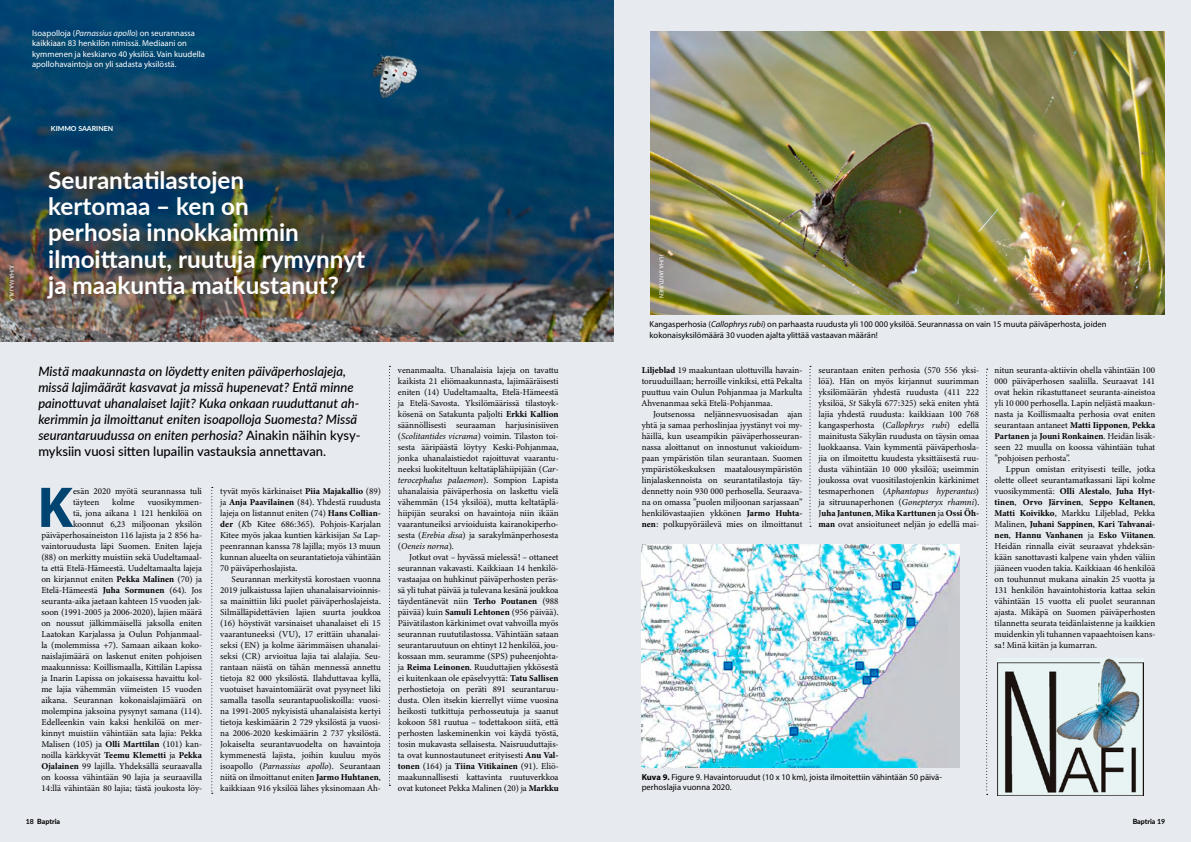
<style>
.page{position:relative;width:1191px;height:842px;background:#e7eaef}
.page>*{position:absolute;margin:0;border:0;box-sizing:border-box;transform-origin:0 0}
.t1{font:700 58px "Myriad Pro";color:#004471}
.t2{font:700 24.3px/26.3px "Lato";color:#fff}
.t3{font:italic 500 13px/16px "Lato";color:#000}
.t4{font:9px/11px "Minion 3";color:#000;text-align:justify}
.t5{font:8.6px/10.3px "Myriad Pro";color:#000}
.t6{font:8.6px/10.3px "Myriad Pro";color:#fff}
.t7{font:800 7px "Lato";color:#000}
.t8{font:700 7px "Lato";color:#fff}
.t9{font:6px "Myriad Pro";letter-spacing:.02em;color:#fff}
.s1{font-style:italic}
.s2{font-weight:700}
.s3{font-style:normal}
</style>
<div class="page">
<img style="left:0;top:0;width:613px;height:341px">
<svg style="left:211px;top:487px;width:2px;height:307px"></svg>
<svg style="left:389px;top:366px;width:1px;height:420px"></svg>
<img style="left:650px;top:31px;width:515px;height:284px">
<img style="left:641px;top:544px;width:318px;height:223px">
<img style="left:998px;top:659px;width:145px;height:137px">
<svg style="left:809px;top:366px;width:2px;height:161px"></svg>
<svg style="left:986px;top:369px;width:1px;height:426px"></svg>
<p class="t6" style="left:32px;top:28px;width:174px">Isoapolloja (<span class="s1">Parnassius apollo</span>) on seurannassa kaikkiaan 83 henkilön nimissä. Mediaani on kymmenen ja keskiarvo 40 yksilöä. Vain kuudella apollohavaintoja on yli sadasta yksilöstä.</p>
<p class="t8" style="left:51px;top:123px;width:64px">KIMMO SAARINEN</p>
<p class="t9" style="left:15px;top:265px;width:38px;rotate:90deg">JUHA MAJALA</p>
<h2 class="t2" style="left:48px;top:166px;width:318px">Seurantatilastojen<br>kertomaa – ken on<br>perhosia innokkaimmin ilmoittanut, ruutuja rymynnyt ja maakuntia matkustanut?</h2>
<p class="t9" style="left:665px;top:254px;width:45px;rotate:90deg">JUHA JANTUNEN</p>
<p class="t5" style="left:649px;top:319px;width:458px">Kangasperhosia (<span class="s1">Callophrys rubi</span>) on parhaasta ruudusta yli 100 000 yksilöä. Seurannassa on vain 15 muuta päiväperhosta, joiden kokonaisyksilömäärä 30 vuoden ajalta ylittää vastaavan määrän!</p>
<p class="t4" style="left:818px;top:364px;width:162px">seurantaan eniten perhosia (570 556 yksi&shy;löä). Hän on myös kirjannut suurimman yksilömäärän yhdestä ruudusta (411 222 yksilöä, <span class="s1">St</span> Säkylä 677:325) sekä eniten yhtä lajia yhdestä ruudusta: kaikkiaan 100 768 kangasperhosta (<span class="s1">Callophrys rubi</span>) edellä mainitusta Säkylän ruudusta on täysin omaa luokkaansa. Vain kymmentä päiväperhosla&shy;jia on ilmoitettu kuudesta yksittäisestä ruu&shy;dusta vähintään 10 000 yksilöä; useimmin joukossa ovat vuositilastojenkin kärkinimet tesmaperhonen (<span class="s1">Aphantopus hyperantus</span>) ja sitruunaperhonen (<span class="s1">Gonepteryx rhamni</span>).<br>J<span class="s2">uha Jantunen</span>, <span class="s2">Mika Karttunen</span> ja <span class="s2">Ossi Öh&shy;man</span> ovat ansioituneet neljän jo edellä mai-</p>
<p class="t4" style="left:994px;top:364px;width:162px">nitun seuranta-aktiivin ohella vähintään 100<br>000 päiväperhosen saaliilla. Seuraavat 141 ovat hekin rikastuttaneet seuranta-aineistoa yli 10 000 perhosella. Lapin neljästä maakun&shy;nasta ja Koillismaalta perhosia ovat eniten seurantaan antaneet <span class="s2">Matti Iipponen</span>, <span class="s2">Pekka Partanen</span> ja <span class="s2">Jouni Ronkainen</span>. Heidän lisäk&shy;seen 22 muulla on koossa vähintään tuhat ”pohjoisen perhosta”.</p>
<p class="t4" style="left:398px;top:364px;width:162px">venanmaalta. Uhanalaisia lajeja on tavattu kaikista 21 eliömaakunnasta, lajimääräisesti eniten (14) Uudeltamaalta, Etelä-Hämeestä ja Etelä-Savosta. Yksilömäärissä tilastoyk&shy;kösenä on Satakunta paljolti <span class="s2">Erkki Kallion </span>säännöllisesti seuraaman harjusinisiiven (<span class="s1">Scolitantides vicrama</span>) voimin. Tilaston toi&shy;sesta ääripäästä löytyy Keski-Pohjanmaa, jonka uhanalaistiedot rajoittuvat vaarantu&shy;neeksi luokiteltuun keltatäplähiipijään (<span class="s1">Car&shy;terocephalus palaemon</span>). Sompion Lapista uhanalaisia päiväperhosia on laskettu vielä vähemmän (154 yksilöä), mutta keltatäplä&shy;hiipijän seuraksi on havaintoja niin ikään vaarantuneiksi arvioiduista kairanokiperho&shy;sesta (<span class="s1">Erebia disa</span>) ja sarakylmänperhosesta (<span class="s1">Oeneis norna</span>).</p>
<p class="t4" style="left:398px;top:551px;width:162px;text-indent:11px">Jotkut ovat – hyvässä mielessä! – ottaneet seurannan vakavasti. Kaikkiaan 14 henkilö&shy;vastaajaa on huhkinut päiväperhosten peräs&shy;sä yli tuhat päivää ja tulevana kesänä joukkoa täydentänevät niin <span class="s2">Terho Poutanen</span> (988 päivää) kuin <span class="s2">Samuli Lehtonen</span> (956 päivää).<br>Päivätilaston kärkinimet ovat vahvoilla myös seurannan ruututilastossa. Vähintään sataan seurantaruutuun on ehtinyt 12 henkilöä, jou&shy;kossaan mm. seuramme (SPS) puheenjohta&shy;ja <span class="s2">Reima Leinonen</span>. Ruuduttajien ykkösestä ei kuitenkaan ole epäselvyyttä: <span class="s2">Tatu Sallisen </span>perhostietoja on peräti 891 seurantaruu&shy;dusta. Olen itsekin kierrellyt viime vuosina heikosti tutkittuja perhosseutuja ja saanut kokoon 581 ruutua – todettakoon siitä, että perhosten laskeminenkin voi käydä työstä, tosin mukavasta sellaisesta. Naisruuduttajis&shy;ta ovat kunnostautuneet erityisesti <span class="s2">Anu Val&shy;tonen</span> (164) ja <span class="s2">Tiina Vitikainen</span> (91). Eliö&shy;maakunnallisesti kattavinta ruutuverkkoa ovat kutoneet Pekka Malinen (20) ja <span class="s2">Markku</span></p>
<p class="t3" style="left:38px;top:363px;width:324px">Mistä maakunnasta on löydetty eniten päiväperhoslajeja, missä lajimäärät kasvavat ja missä hupenevat? Entä minne painottuvat uhanalaiset lajit? Kuka onkaan ruuduttanut ah&shy;kerimmin ja ilmoittanut eniten isoapolloja Suomesta? Missä seurantaruudussa on eniten perhosia? <span class="s3">Ainakin näihin kysy&shy;myksiin vuosi sitten lupailin vastauksia annettavan.</span></p>
<p class="t4" style="left:642px;top:364px;width:162px"><span class="s2">Liljeblad</span> 19 maakuntaan ulottuvilla havain&shy;toruuduillaan; herroille vinkiksi, että Pekalta puuttuu vain Oulun Pohjanmaa ja Markulta Ahvenanmaa sekä Etelä-Pohjanmaa.</p>
<p class="t4" style="left:642px;top:408px;width:162px;text-indent:11px">Joutsenossa neljännesvuosisadan ajan yhtä ja samaa perhoslinjaa jyystänyt voi my&shy;häillä, kun useampikin päiväperhosseuran&shy;nassa aloittanut on innostunut vakioidum&shy;paan ympäristön tilan seurantaan. Suomen ympäristökeskuksen maatalousympäristön linjalaskennoista on seurantatilastoja täy&shy;dennetty noin 930 000 perhosella. Seuraava&shy;na on omassa ”puolen miljoonan sarjassaan” henkilövastaajien ykkönen <span class="s2">Jarmo Huhta&shy;nen</span>: polkupyöräilevä mies on ilmoittanut</p>
<p class="t4" style="left:994px;top:463px;width:162px;text-indent:11px">Lppun omistan erityisesti teille, jotka olette olleet seurantamatkassani läpi kolme vuosikymmentä: <span class="s2">Olli Alestalo</span>, <span class="s2">Juha Hyt&shy;tinen</span>, <span class="s2">Orvo Järvinen</span>, <span class="s2">Seppo Keltanen</span>, <span class="s2">Matti Koivikko</span>, Markku Liljeblad, Pekka Malinen, <span class="s2">Juhani Sappinen</span>, <span class="s2">Kari Tahvanai&shy;nen</span>, <span class="s2">Hannu Vanhanen</span> ja <span class="s2">Esko Viitanen</span>.<br>Heidän rinnalla eivät seuraavat yhdeksän&shy;kään sanottavasti kalpene vain yhden väliin jääneen vuoden takia. Kaikkiaan 46 henkilöä on touhunnut mukana ainakin 25 vuotta ja 131 henkilön havaintohistoria kattaa sekin vähintään 15 vuotta eli puolet seurannan ajasta. Mikäpä on Suomen päiväperhosten tilannetta seurata teidänlaistenne ja kaikkien muidenkin yli tuhannen vapaaehtoisen kans&shy;sa! Minä kiitän ja kumarran.</p>
<p class="t4" style="left:41px;top:496px;width:162px;text-align:right">vuosikymmen-<br>tä, jona aikana 1 121 henkilöä on koonnut 6,23 miljoonan yksilön päiväperhosaineiston 116 lajista ja 2 856 ha&shy;vaintoruudusta läpi Suomen. Eniten lajeja (88) on merkitty muistiin sekä Uudeltamaal&shy;ta että Etelä-Hämeestä. Uudeltamaalta lajeja on kirjannut eniten <span class="s2">Pekka Malinen</span> (70) ja Etelä-Hämeestä <span class="s2">Juha Sormunen</span> (64). Jos seuranta-aika jaetaan kahteen 15 vuoden jak&shy;soon (1991-2005 ja 2006-2020), lajien määrä on noussut jälkimmäisellä jaksolla eniten Laatokan Karjalassa ja Oulun Pohjanmaal&shy;la (molemmissa +7). Samaan aikaan koko&shy;naislajimäärä on laskenut eniten pohjoisen maakunnissa: Koillismaalla, Kittilän Lapissa ja Inarin Lapissa on jokaisessa havaittu kol&shy;me lajia vähemmän viimeisten 15 vuoden aikana. Seurannan kokonaislajimäärä on molempina jaksoina pysynyt samana (114).<br>Edelleenkin vain kaksi henkilöä on mer&shy;kinnyt muistiin vähintään sata lajia: Pekka Malisen (105) ja <span class="s2">Olli Marttilan</span> (101) kan&shy;noilla kärkkyvät <span class="s2">Teemu Klemetti</span> ja <span class="s2">Pekka Ojalainen</span> 99 lajilla. Yhdeksällä seuraavalla on koossa vähintään 90 lajia ja seuraavilla 14:llä vähintään 80 lajia; tästä joukosta löy-</p>
<p class="t4" style="left:220px;top:485px;width:162px">tyvät myös kärkinaiset <span class="s2">Piia Majakallio</span> (89) ja <span class="s2">Anja Paavilainen</span> (84). Yhdestä ruudusta lajeja on listannut eniten (74) <span class="s2">Hans Collian&shy;der</span> (<span class="s1">K</span>b Kitee 686:365). Pohjois-Karjalan Kitee myös jakaa kuntien kärkisijan <span class="s1">Sa</span> Lap&shy;peenrannan kanssa 78 lajilla; myös 13 muun kunnan alueelta on seurantatietoja vähintään 70 päiväperhoslajista.</p>
<h1 class="t1" style="left:38px;top:469px;width:37px">K</h1>
<p class="t4" style="left:73px;top:485px;width:130px">esän 2020 myötä seurannassa tuli täyteen</p>
<p class="t4" style="left:112px;top:496px;width:24px">kolme</p>
<p class="t4" style="left:220px;top:573px;width:162px;text-indent:11px">Seurannan merkitystä korostaen vuonna 2019 julkaistussa lajien uhanalaisarvioinnis&shy;sa mainittiin liki puolet päiväperhoslajeista.<br>Silmälläpidettävien lajien suurta joukkoa (16) höystivät varsinaiset uhanalaiset eli 15 vaarantuneeksi (VU), 17 erittäin uhanalai&shy;seksi (EN) ja kolme äärimmäisen uhanalai&shy;seksi (CR) arvioitua lajia tai alalajia. Seu&shy;rantaan näistä on tähän mennessä annettu tietoja 82 000 yksilöstä. Ilahduttavaa kyllä, vuotuiset havaintomäärät ovat pysyneet liki samalla tasolla seurantapuoliskoilla: vuosi&shy;na 1991-2005 nykyisistä uhanalaisista kertyi tietoja keskimäärin 2 729 yksilöstä ja vuosi&shy;na 2006-2020 keskimäärin 2 737 yksilöstä.<br>Jokaiselta seurantavuodelta on havaintoja kymmenestä lajista, joihin kuuluu myös isoapollo (<span class="s1">Parnassius apollo</span>). Seurantaan niitä on ilmoittanut eniten <span class="s2">Jarmo Huhtanen</span>, kaikkiaan 916 yksilöä lähes yksinomaan Ah-</p>
<p class="t5" style="left:642px;top:771px;width:302px"><span class="s2">Kuva 9.</span> Figure 9. Havaintoruudut (10 x 10 km), joista ilmoitettiin vähintään 50 päivä&shy;perhoslajia vuonna 2020.</p>
<p class="t7" style="left:26px;top:816px;width:36px"><span class="s2">18</span> Baptria</p>
<p class="t7" style="left:1132px;top:816px;width:34px">Baptria <span class="s2">19</span></p>
</div>
